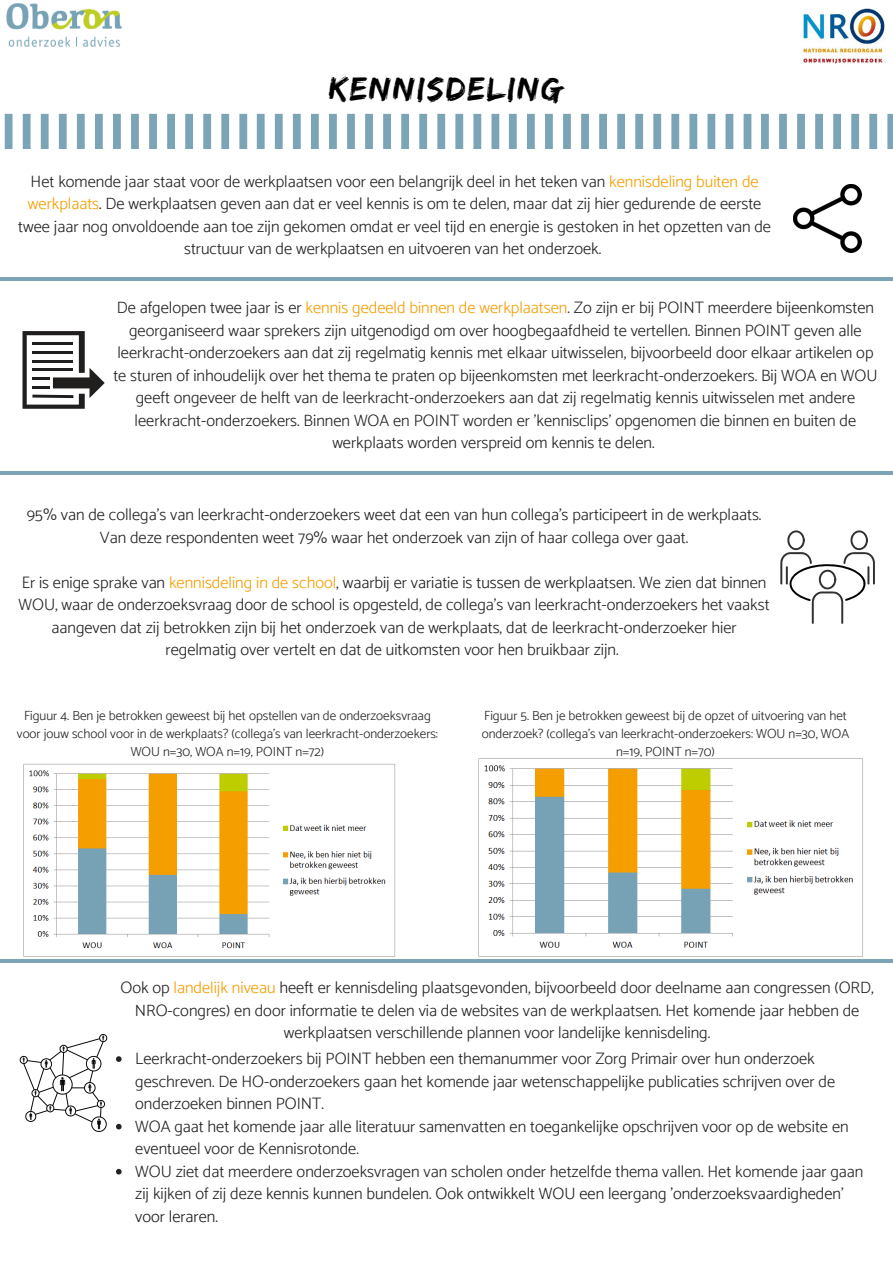
<style>
.page{position:relative;width:893px;height:1263px;background:#fff}
.page>*{position:absolute;margin:0;border:0;box-sizing:border-box;transform-origin:0 0}
.t1{font:34.8px "Edo";letter-spacing:.06em;color:#000}
.t2{font:300 16.5px/22.5px "Catamaran";color:#222;text-align:center}
.t3{font:300 13.2px/18px "Catamaran";color:#222;text-align:center}
.s1{color:#f59e00}
.s2{color:#211f1e}
</style>
<div class="page">
<img style="left:6px;top:3px;width:116px;height:44px">
<svg style="left:5px;top:114px;width:242px;height:35px"></svg>
<svg style="left:257px;top:114px;width:242px;height:35px"></svg>
<svg style="left:509px;top:114px;width:242px;height:35px"></svg>
<svg style="left:761px;top:114px;width:132px;height:35px"></svg>
<img style="left:803px;top:8px;width:82px;height:56px">
<hr style="left:0;top:277px;width:893px;height:3px;background:#7ba4b7">
<hr style="left:0;top:959px;width:893px;height:4px;background:#7ba4b7">
<svg style="left:780px;top:530px;width:95px;height:94px"></svg>
<svg style="left:23px;top:331px;width:82px;height:78px"></svg>
<hr style="left:0;top:471px;width:893px;height:4px;background:#7ba4b7">
<svg style="left:116px;top:1056px;width:6px;height:6px"></svg>
<svg style="left:116px;top:1124px;width:6px;height:5px"></svg>
<svg style="left:116px;top:1169px;width:6px;height:5px"></svg>
<img style="left:794px;top:185px;width:67px;height:67px">
<img style="left:19px;top:1035px;width:89px;height:97px">
<img style="left:23px;top:763px;width:373px;height:194px">
<img style="left:478px;top:758px;width:385px;height:199px">
<h1 class="t1" style="left:329px;top:69px;width:235px">KENNISDELING</h1>
<p class="t2" style="left:18px;top:170px;width:754px">Het komende jaar staat voor de werkplaatsen voor een belangrijk deel in het teken van <span class="s1">kennisdeling buiten de werkplaats</span>. De werkplaatsen geven aan dat er veel kennis is om te delen, maar dat zij hier gedurende de eerste twee jaar nog onvoldoende aan toe zijn gekomen omdat er veel tijd en energie is gestoken in het opzetten van de structuur van de werkplaatsen en uitvoeren van het onderzoek.</p>
<p class="t2" style="left:113px;top:296px;width:766px">De afgelopen twee jaar is er <span class="s1">kennis gedeeld binnen de werkplaatsen</span>. Zo zijn er bij POINT meerdere bijeenkomsten georganiseerd waar sprekers zijn uitgenodigd om over hoogbegaafdheid te vertellen. Binnen POINT geven alle leerkracht-onderzoekers aan dat zij regelmatig kennis met elkaar uitwisselen, bijvoorbeeld door elkaar artikelen op te sturen of inhoudelijk over het thema te praten op bijeenkomsten met leerkracht-onderzoekers. Bij WOA en WOU geeft ongeveer de helft van de leerkracht-onderzoekers aan dat zij regelmatig kennis uitwisselen met andere leerkracht-onderzoekers. Binnen WOA en POINT worden er 'kennisclips' opgenomen die binnen en buiten de werkplaats worden verspreid om kennis te delen.</p>
<p class="t2" style="left:27px;top:503px;width:736px">95% van de collega's van leerkracht-onderzoekers weet dat een van hun collega's participeert in de werkplaats.<br>Van deze respondenten weet 79% waar het onderzoek van zijn of haar collega over gaat.</p>
<p class="t2" style="left:19px;top:571px;width:753px">Er is enige sprake van <span class="s1">kennisdeling in de school</span><span class="s2">, waarbij er variatie is tussen de werkplaatsen.</span> We zien dat binnen WOU, waar de onderzoeksvraag door de school is opgesteld, de collega's van leerkracht-onderzoekers het vaakst aangeven dat zij betrokken zijn bij het onderzoek van de werkplaats, dat de leerkracht-onderzoeker hier regelmatig over vertelt en dat de uitkomsten voor hen bruikbaar zijn.</p>
<p class="t3" style="left:17px;top:706px;width:423px">Figuur 4. Ben je betrokken geweest bij het opstellen van de onderzoeksvraag voor jouw school voor in de werkplaats? (collega's van leerkracht-onderzoekers:<br>WOU n=30, WOA n=19, POINT n=72)</p>
<p class="t3" style="left:482px;top:706px;width:369px">Figuur 5. Ben je betrokken geweest bij de opzet of uitvoering van het onderzoek? (collega's van leerkracht-onderzoekers: WOU n=30, WOA n=19, POINT n=70)</p>
<p class="t2" style="left:120px;top:976px;width:755px">Ook op <span class="s1">landelijk niveau</span> heeft er kennisdeling plaatsgevonden, bijvoorbeeld door deelname aan congressen (ORD,<br>NRO-congres) en door informatie te delen via de websites van de werkplaatsen. Het komende jaar hebben de werkplaatsen verschillende plannen voor landelijke kennisdeling.</p>
<p class="t2" style="left:135px;top:1047px;width:730px;text-align:left">Leerkracht-onderzoekers bij POINT <span class="s2">hebben een themanummer</span> voor Zorg Primair over hun onderzoek geschreven. De HO-onderzoekers gaan het komende jaar wetenschappelijke publicaties schrijven over de onderzoeken binnen POINT.<br>WOA gaat het komende jaar alle literatuur samenvatten en toegankelijke opschrijven voor op de website en eventueel voor de Kennisrotonde.<br>WOU ziet dat meerdere onderzoeksvragen van scholen onder hetzelfde thema vallen. Het komende jaar gaan zij kijken of zij deze <span class="s2">kennis kunnen bundelen. Ook ontwikkelt WOU een leergang 'onderzoeksvaardigheden' voor leraren.</span></p>
</div>
